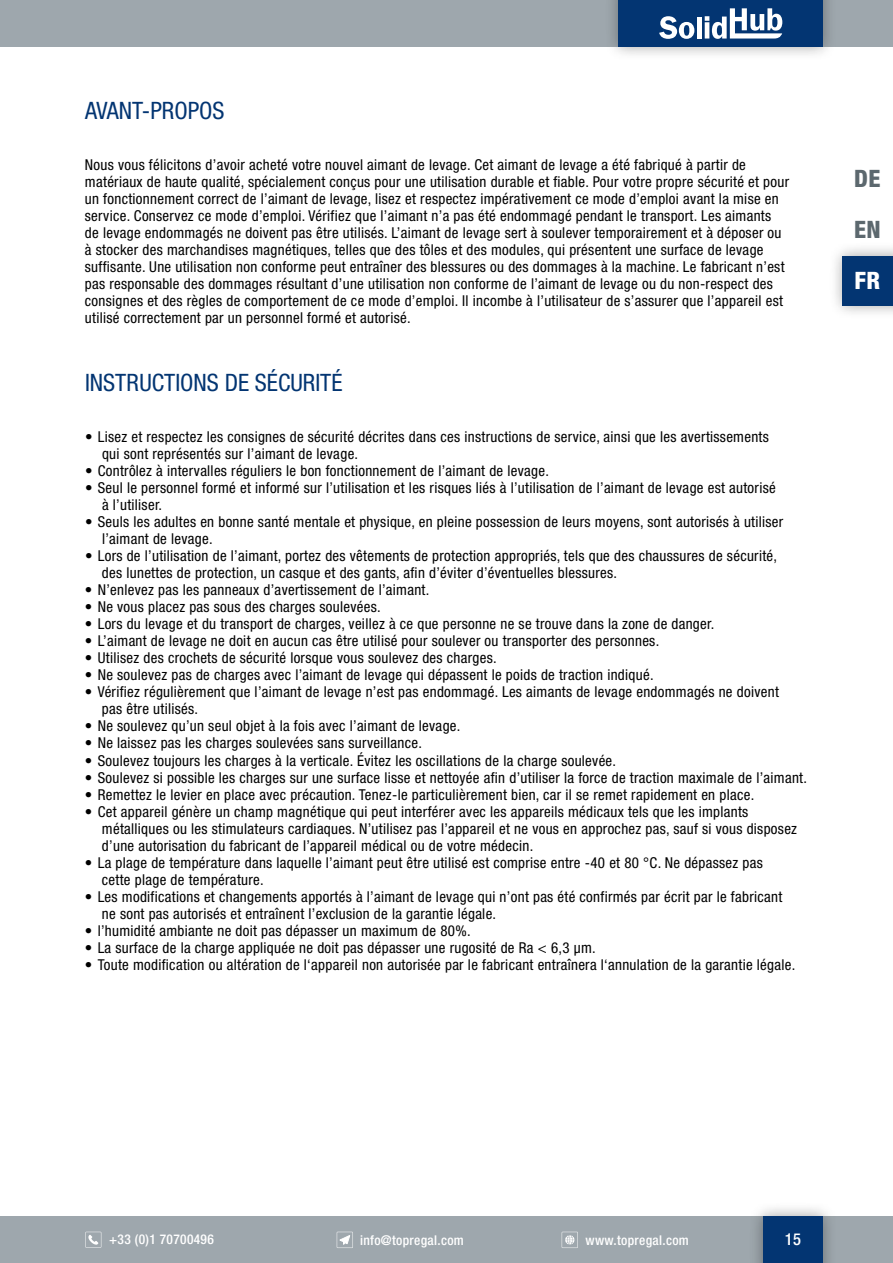
<style>
.page{position:relative;width:893px;height:1263px;background:#fff}
.page>*{position:absolute;margin:0;border:0;box-sizing:border-box;transform-origin:0 0}
.t1{font:condensed 24px "Helvetica Neue LT Pro";color:#033572}
.t2{font:800 condensed 24px "Helvetica Neue LT Pro";color:#5c686e}
.t3{font:800 condensed 24px "Helvetica Neue LT Pro";color:#fff}
.t4{font:500 condensed 16.5px "Helvetica Neue LT Pro";color:#fff}
.t5{font:condensed 15px/17px "Helvetica Neue LT Pro";letter-spacing:.02em;color:#000}
.t6{font:500 condensed 13.5px "Helvetica Neue LT Pro";letter-spacing:.025em;color:#fff}
</style>
<div class="page">
<div style="left:0;top:1216px;width:893px;height:47px;background:#9ea7ad"></div>
<svg style="left:562px;top:1232px;width:16px;height:16px"></svg>
<svg style="left:337px;top:1232px;width:16px;height:16px"></svg>
<svg style="left:85px;top:1232px;width:16px;height:16px"></svg>
<div style="left:0;top:0;width:893px;height:47px;background:#9ea7ad"></div>
<div style="left:829px;top:242px;width:64px;height:77px;background:#000;opacity:.35"></div>
<div style="left:843px;top:256px;width:50px;height:49px;background:#033572"></div>
<div style="left:604px;top:0;width:233px;height:61px;background:#000;opacity:.35"></div>
<div style="left:619px;top:0;width:204px;height:47px;background:#033572"></div>
<div style="left:749px;top:1202px;width:88px;height:61px;background:#000;opacity:.35"></div>
<div style="left:763px;top:1216px;width:60px;height:47px;background:#033572"></div>
<svg style="left:659px;top:16px;width:35px;height:23px"></svg>
<hr style="left:697px;top:17px;width:4px;height:22px;background:#fff">
<svg style="left:705px;top:8px;width:77px;height:31px"></svg>
<h1 class="t1" style="left:85px;top:96px;width:141px">AVANT-PROPOS</h1>
<p class="t5" style="left:85px;top:156px;width:706px">Nous vous félicitons d’avoir acheté votre nouvel aimant de levage. Cet aimant de levage a été fabriqué à partir de matériaux de haute qualité, spécialement conçus pour une utilisation durable et fiable. Pour votre propre sécurité et pour un fonctionnement correct de l’aimant de levage, lisez et respectez impérativement ce mode d’emploi avant la mise en service. Conservez ce mode d’emploi. Vérifiez que l’aimant n’a pas été endommagé pendant le transport. Les aimants<br>de levage endommagés ne doivent pas être utilisés. L’aimant de levage sert à soulever temporairement et à déposer ou à stocker des marchandises magnétiques, telles que des tôles et des modules, qui présentent une surface de levage suffisante. Une utilisation non conforme peut entraîner des blessures ou des dommages à la machine. Le fabricant n’est pas responsable des dommages résultant d’une utilisation non conforme de l’aimant de levage ou du non-respect des consignes et des règles de comportement de ce mode d’emploi. Il incombe à l’utilisateur de s’assurer que l’appareil est utilisé correctement par un personnel formé et autorisé.</p>
<h1 class="t1" style="left:85px;top:369px;width:259px">INSTRUCTIONS DE SÉCURITÉ</h1>
<p class="t5" style="left:102px;top:428px;width:668px;text-indent:-17px">• Lisez et respectez les consignes de sécurité décrites dans ces instructions de service, ainsi que les avertissements qui sont représentés sur l’aimant de levage.</p>
<p class="t5" style="left:85px;top:462px;width:466px">• Contrôlez à intervalles réguliers le bon fonctionnement de l’aimant de levage.</p>
<p class="t5" style="left:102px;top:479px;width:675px;text-indent:-17px">• Seul le personnel formé et informé sur l’utilisation et les risques liés à l’utilisation de l’aimant de levage est autorisé à l’utiliser.</p>
<p class="t5" style="left:102px;top:513px;width:683px;text-indent:-17px">• Seuls les adultes en bonne santé mentale et physique, en pleine possession de leurs moyens, sont autorisés à utiliser l’aimant de levage.</p>
<p class="t5" style="left:102px;top:547px;width:677px;text-indent:-17px">• Lors de l’utilisation de l’aimant, portez des vêtements de protection appropriés, tels que des chaussures de sécurité, des lunettes de protection, un casque et des gants, afin d’éviter d’éventuelles blessures.</p>
<p class="t5" style="left:85px;top:581px;width:346px">• N’enlevez pas les panneaux d’avertissement de l’aimant.</p>
<p class="t5" style="left:85px;top:598px;width:297px">• Ne vous placez pas sous des charges soulevées.</p>
<p class="t5" style="left:85px;top:615px;width:631px">• Lors du levage et du transport de charges, veillez à ce que personne ne se trouve dans la zone de danger.</p>
<p class="t5" style="left:85px;top:632px;width:576px">• L’aimant de levage ne doit en aucun cas être utilisé pour soulever ou transporter des personnes.</p>
<p class="t5" style="left:85px;top:649px;width:413px">• Utilisez des crochets de sécurité lorsque vous soulevez des charges.</p>
<p class="t5" style="left:85px;top:666px;width:570px">• Ne soulevez pas de charges avec l’aimant de levage qui dépassent le poids de traction indiqué.</p>
<p class="t5" style="left:102px;top:683px;width:678px;text-indent:-17px">• Vérifiez régulièrement que l’aimant de levage n’est pas endommagé. Les aimants de levage endommagés ne doivent pas être utilisés.</p>
<p class="t5" style="left:85px;top:717px;width:377px">• Ne soulevez qu’un seul objet à la fois avec l’aimant de levage.</p>
<p class="t5" style="left:85px;top:734px;width:339px">• Ne laissez pas les charges soulevées sans surveillance.</p>
<p class="t5" style="left:85px;top:751px;width:533px">• Soulevez toujours les charges à la verticale. Évitez les oscillations de la charge soulevée.</p>
<p class="t5" style="left:85px;top:768px;width:724px">• Soulevez si possible les charges sur une surface lisse et nettoyée afin d’utiliser la force de traction maximale de l’aimant.</p>
<p class="t5" style="left:85px;top:785px;width:671px">• Remettez le levier en place avec précaution. Tenez-le particulièrement bien, car il se remet rapidement en place.</p>
<p class="t5" style="left:102px;top:802px;width:697px;text-indent:-17px">• Cet appareil génère un champ magnétique qui peut interférer avec les appareils médicaux tels que les implants métalliques ou les stimulateurs cardiaques. N’utilisez pas l’appareil et ne vous en approchez pas, sauf si vous disposez d’une autorisation du fabricant de l’appareil médical ou de votre médecin.</p>
<p class="t5" style="left:102px;top:854px;width:662px;text-indent:-17px">• La plage de température dans laquelle l’aimant peut être utilisé est comprise entre -40 et 80 °C. Ne dépassez pas cette plage de température.</p>
<p class="t5" style="left:102px;top:888px;width:682px;text-indent:-17px">• Les modifications et changements apportés à l’aimant de levage qui n’ont pas été confirmés par écrit par le fabricant ne sont pas autorisés et entraînent l’exclusion de la garantie légale.</p>
<p class="t5" style="left:85px;top:922px;width:387px">• l’humidité ambiante ne doit pas dépasser un maximum de 80%.</p>
<p class="t5" style="left:85px;top:939px;width:512px">• La surface de la charge appliquée ne doit pas dépasser une rugosité de Ra &lt; 6,3 µm.</p>
<p class="t5" style="left:85px;top:956px;width:712px">• Toute modification ou altération de l‘appareil non autorisée par le fabricant entraînera l‘annulation de la garantie légale.</p>
<h1 class="t2" style="left:854px;top:164px;width:28px">DE</h1>
<h1 class="t2" style="left:854px;top:215px;width:28px">EN</h1>
<h1 class="t3" style="left:855px;top:266px;width:27px">FR</h1>
<p class="t6" style="left:109px;top:1231px;width:106px">+33 (0)1 70700496</p>
<p class="t6" style="left:360px;top:1232px;width:105px">info@topregal.com</p>
<p class="t6" style="left:585px;top:1232px;width:105px">www.topregal.com</p>
<p class="t4" style="left:785px;top:1229px;width:18px">15</p>
</div>
